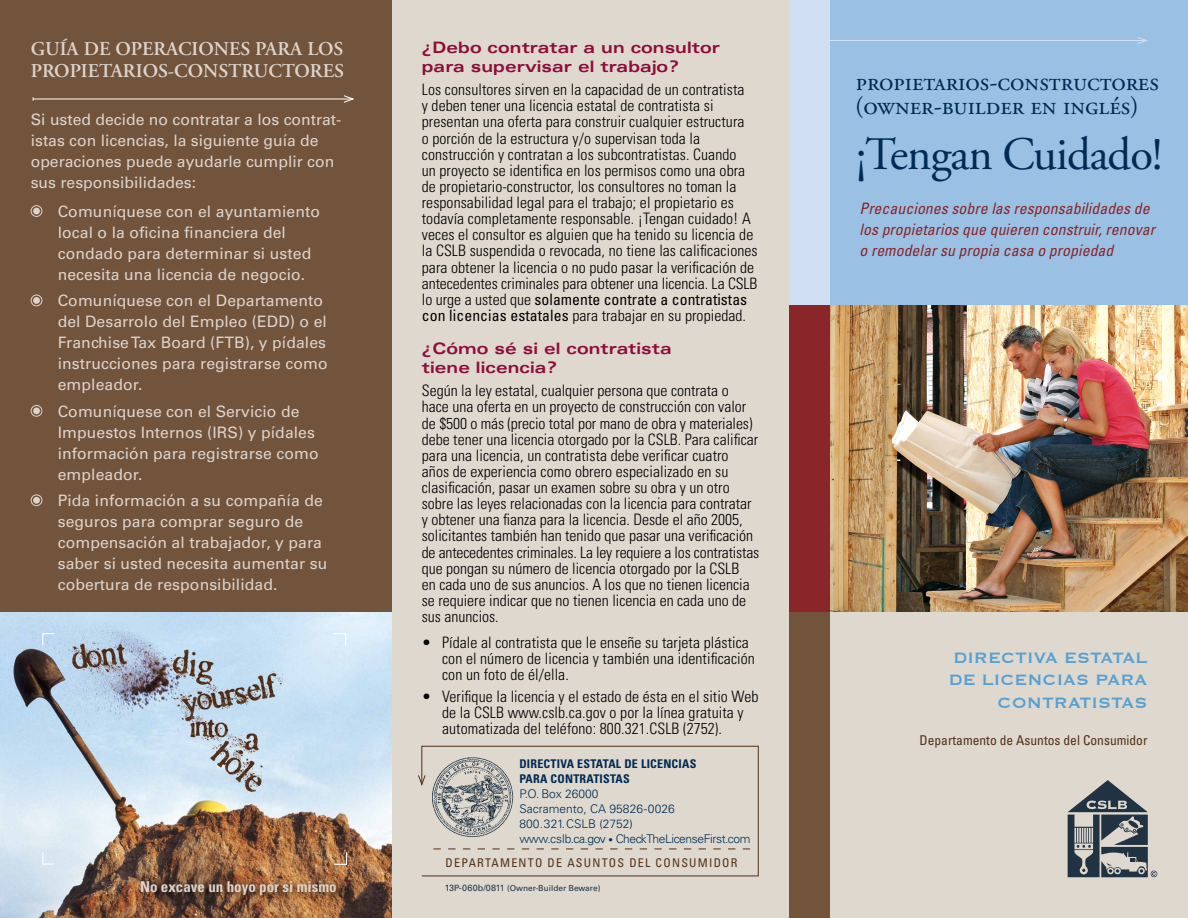
<style>
.page{position:relative;width:1188px;height:918px;background:#fff}
.page>*{position:absolute;margin:0;border:0;box-sizing:border-box;transform-origin:0 0}
.t1{font:46.5px "Adobe Garamond Pro";letter-spacing:-.02em;color:#002b54}
.t2{font:25.5px "Adobe Garamond Pro";color:#002b54}
.t3{font:19.5px/22.5px "Adobe Garamond Semibold SC";color:#ddd4cd}
.t4{font:19.5px/22.5px "Copperplate";color:#56a0d3;text-align:right}
.t5{font:300 condensed 15.75px/16.2px "Univers";letter-spacing:.005em;color:#000}
.t6{font:15.75px/21px "Univers";letter-spacing:.005em;color:#ddd4cd}
.t7{font:italic condensed 15.75px/21px "Univers";letter-spacing:.005em;color:#8a2529}
.t8{font:700 expanded 15.75px/19px "Univers";letter-spacing:.005em;color:#8e0c3a}
.t9{font:700 condensed 15px "Univers";color:#ddd4cd}
.t10{font:condensed 13.5px "Univers";color:#54301a}
.t11{font:300 12px/15px "Univers";letter-spacing:-.005em;color:#002b54}
.t12{font:700 condensed 12px/15px "Univers";letter-spacing:.02em;color:#002b54}
.t13{font:condensed 12px "Univers";letter-spacing:.105em;color:#54301a}
.t14{font:8.25px "Univers";color:#213242}
.s1{font-weight:400}
.s2{font-size:9px}
.s3{font-size:8.7px}
</style>
<div class="page">
<div style="left:391px;top:0;width:399px;height:918px;background:#ded8cf"></div>
<div style="left:0;top:0;width:392px;height:613px;background:#72533c"></div>
<hr style="left:33px;top:99px;width:320px;height:1px;background:#fff">
<svg style="left:343px;top:95px;width:11px;height:8px"></svg>
<img style="left:0;top:612px;width:392px;height:306px">
<svg style="left:421px;top:745px;width:338px;height:132px"></svg>
<svg style="left:418px;top:774px;width:8px;height:13px"></svg>
<svg style="left:433px;top:849px;width:317px;height:1px"></svg>
<img style="left:431px;top:756px;width:83px;height:81px">
<div style="left:31px;top:205px;width:11px;height:12px;border:1px solid #ddd4cd;border-radius:50%"></div>
<div style="left:33px;top:208px;width:7px;height:6px;background:#ddd4cd;border-radius:50%"></div>
<div style="left:31px;top:295px;width:11px;height:11px;border:1px solid #ddd4cd;border-radius:50%"></div>
<div style="left:33px;top:297px;width:7px;height:7px;background:#ddd4cd;border-radius:50%"></div>
<div style="left:31px;top:405px;width:11px;height:12px;border:1px solid #ddd4cd;border-radius:50%"></div>
<div style="left:33px;top:407px;width:7px;height:7px;background:#ddd4cd;border-radius:50%"></div>
<div style="left:31px;top:494px;width:11px;height:12px;border:1px solid #ddd4cd;border-radius:50%"></div>
<div style="left:33px;top:497px;width:7px;height:7px;background:#ddd4cd;border-radius:50%"></div>
<div style="left:148px;top:875px;width:210px;height:30px;background:#000;opacity:.75"></div>
<div style="left:829px;top:0;width:359px;height:306px;background:#9ac0e3"></div>
<img style="left:830px;top:306px;width:358px;height:306px">
<div style="left:829px;top:612px;width:359px;height:306px;background:#ded8cf"></div>
<div style="left:790px;top:0;width:40px;height:306px;background:#d0dff1"></div>
<div style="left:790px;top:306px;width:40px;height:306px;background:#8a2529"></div>
<div style="left:790px;top:612px;width:40px;height:306px;background:#72533c"></div>
<hr style="left:809px;top:40px;width:337px;height:1px;background:#d0dff1">
<svg style="left:1137px;top:37px;width:11px;height:7px"></svg>
<img style="left:42px;top:633px;width:305px;height:232px">
<svg style="left:333px;top:851px;width:15px;height:14px"></svg>
<svg style="left:1068px;top:780px;width:89px;height:97px"></svg>
<p class="t3" style="left:31px;top:38px;width:315px">GUÍA DE OPERACIONES PARA LOS<br>PROPIETARIOS-CONSTRUCTORES</p>
<p class="t6" style="left:31px;top:109px;width:312px">Si usted decide no contratar a los contrat&shy;istas con licencias, la siguiente guía de operaciones puede ayudarle cumplir con sus responsibilidades:</p>
<p class="t6" style="left:58px;top:201px;width:264px">Comuníquese con el ayuntamiento local o la oficina financiera del condado para determinar si usted necesita una licencia de negocio.</p>
<p class="t6" style="left:58px;top:290px;width:271px">Comuníquese con el Departamento del Desarrolo del Empleo (EDD) o el<br>Franchise Tax Board (FTB), y pídales instrucciones para registrarse como empleador.</p>
<p class="t6" style="left:58px;top:401px;width:262px">Comuníquese con el Servicio de<br>Impuestos Internos (IRS) y pídales información para registrarse como empleador.</p>
<p class="t6" style="left:58px;top:490px;width:271px">Pida información a su compañía de seguros para comprar seguro de compensación al trabajador, y para saber si usted necesita aumentar su cobertura de responsibilidad.</p>
<p class="t9" style="left:140px;top:878px;width:198px">No excave un hoyo por si mismo</p>
<p class="t8" style="left:422px;top:38px;width:300px">¿Debo contratar a un consultor para supervisar el trabajo?</p>
<p class="t5" style="left:422px;top:82px;width:337px">Los consultores sirven en la capacidad de un contratista<br>y deben tener una licencia estatal de contratista si presentan una oferta para construir cualquier estructura<br>o porción de la estructura y/o supervisan toda la construcción y contratan a los subcontratistas. Cuando<br>un proyecto se identifica en los permisos como una obra de propietario-constructor, los consultores no toman la responsabilidad legal para el trabajo; el propietario es todavía completamente responsable. ¡Tengan cuidado! A veces el consultor es alguien que ha tenido su licencia de la CSLB suspendida o revocada, no tiene las calificaciones para obtener la licencia o no pudo pasar la verificación de antecedentes criminales para obtener una licencia. La CSLB lo urge a usted que <span class="s1">solamente contrate a contratistas con licencias estatales</span> para trabajar en su propiedad.</p>
<p class="t8" style="left:422px;top:339px;width:251px">¿Cómo sé si el contratista tiene licencia?</p>
<p class="t5" style="left:422px;top:383px;width:339px">Según la ley estatal, cualquier persona que contrata o hace una oferta en un proyecto de construcción con valor de $500 o más (precio total por mano de obra y materiales) debe tener una licencia otorgado por la CSLB. Para calificar para una licencia, un contratista debe verificar cuatro años de experiencia como obrero especializado en su clasificación, pasar un examen sobre su obra y un otro sobre las leyes relacionadas con la licencia para contratar y obtener una fianza para la licencia. Desde el año 2005, solicitantes también han tenido que pasar una verificación de antecedentes criminales. La ley requiere a los contratistas que pongan su número de licencia otorgado por la CSLB<br>en cada uno de sus anuncios. A los que no tienen licencia se requiere indicar que no tienen licencia en cada uno de sus anuncios.</p>
<p class="t5" style="left:442px;top:634px;width:314px;text-indent:-20px">• Pídale al contratista que le enseñe su tarjeta plástica con el número de licencia y también una identificación con un foto de él/ella.</p>
<p class="t5" style="left:442px;top:688px;width:318px;text-indent:-20px">• Verifique la licencia y el estado de ésta en el sitio Web de la CSLB www.cslb.ca.gov o por la línea gratuita y automatizada del teléfono: 800.321.CSLB (2752).</p>
<p class="t12" style="left:519px;top:756px;width:179px">DIRECTIVA ESTATAL DE LICENCIAS<br>PARA CONTRATISTAS</p>
<p class="t11" style="left:519px;top:787px;width:233px">P.O. Box 26000<br>Sacramento, CA 95826-0026<br>800.321.CSLB (2752)<br>www.cslb.ca.gov <span class="s2">•</span> CheckTheLicenseFirst.com</p>
<p class="t13" style="left:446px;top:855px;width:294px">DEPARTAMENTO DE ASUNTOS DEL CONSUMIDOR</p>
<p class="t14" style="left:445px;top:883px;width:157px"><span class="s2">13</span><span class="s3">P</span><span class="s2">-060b/0811</span> (Owner-Builder Beware)</p>
<h2 class="t2" style="left:856px;top:66px;width:305px">propietarios-constructores</h2>
<h2 class="t2" style="left:855px;top:91px;width:285px">(owner-builder en inglés)</h2>
<h1 class="t1" style="left:856px;top:126px;width:308px">¡Tengan Cuidado!</h1>
<p class="t7" style="left:860px;top:197px;width:297px">Precauciones sobre las responsabilidades de los propietarios que quieren construir, renovar o remodelar su propia casa o propiedad</p>
<p class="t4" style="left:949px;top:645px;width:200px">DIRECTIVA ESTATAL<br>DE LICENCIAS PARA<br>CONTRATISTAS</p>
<p class="t10" style="left:920px;top:732px;width:229px">Departamento de Asuntos del Consumidor</p>
</div>
